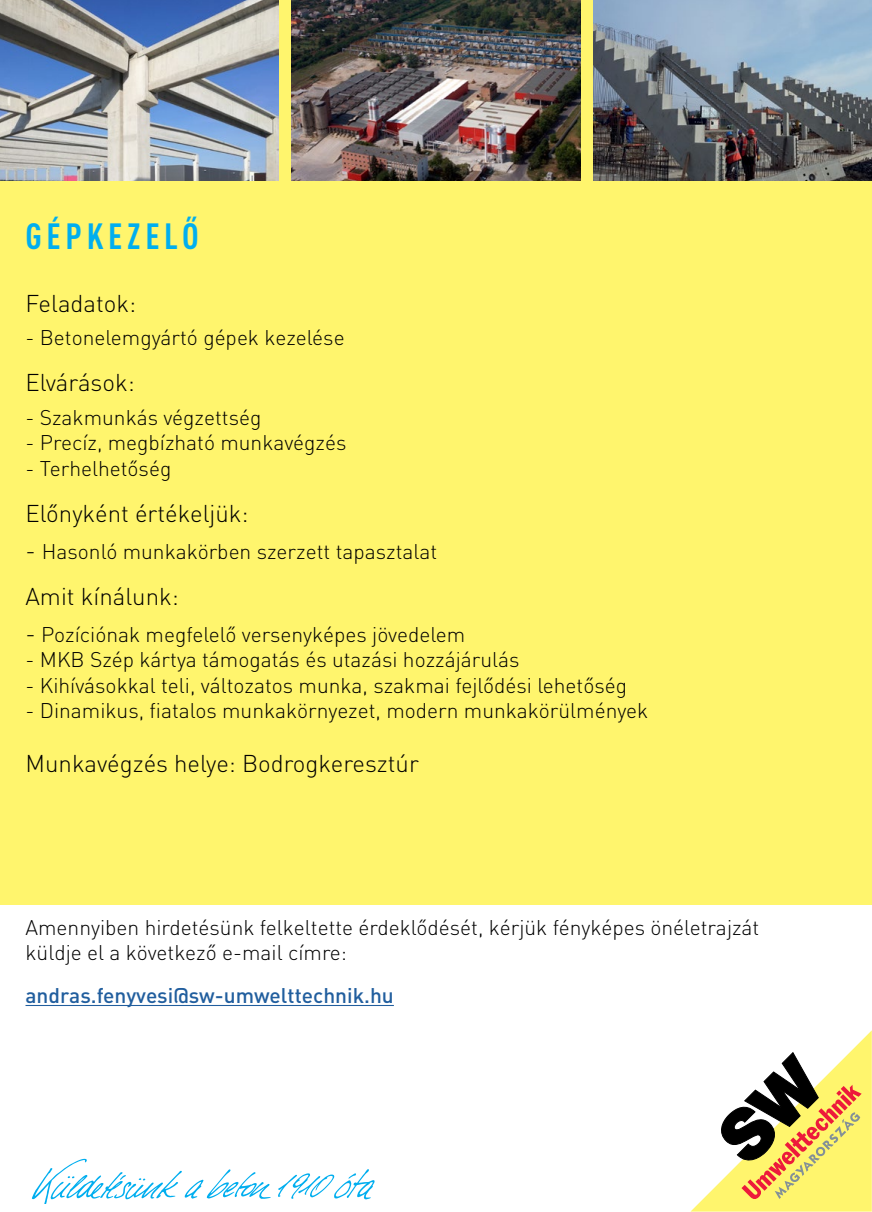
<style>
.page{position:relative;width:872px;height:1212px;background:#fff}
.page>*{position:absolute;margin:0;border:0;box-sizing:border-box;transform-origin:0 0}
.t1{font:700 condensed 36px "DIN Pro";letter-spacing:.13em;color:#00aeef}
.t2{font:300 24px "DIN Pro";color:#000}
.t3{font:300 21px/25.2px "DIN Pro";color:#000}
.t4{font:500 21px "DIN Pro";color:#215e9e}
.s1{font-size:24px}
</style>
<div class="page">
<div style="left:0;top:0;width:872px;height:906px;background:#fff56d"></div>
<svg style="left:691px;top:1031px;width:180px;height:180px"></svg>
<img style="left:0;top:0;width:279px;height:181px">
<img style="left:291px;top:0;width:289px;height:181px">
<img style="left:593px;top:0;width:279px;height:181px">
<svg style="left:278px;top:1169px;width:96px;height:30px"></svg>
<svg style="left:32px;top:1159px;width:239px;height:45px"></svg>
<hr style="left:26px;top:1005px;width:368px;height:1px;background:#215e9e">
<h1 class="t1" style="left:26px;top:209px;width:175px">GÉPKEZELŐ</h1>
<p class="t2" style="left:26px;top:287px;width:112px">Feladatok:</p>
<p class="t3" style="left:26px;top:324px;width:321px">- Betonelemgyártó gépek kezelése</p>
<p class="t2" style="left:26px;top:366px;width:111px">Elvárások:</p>
<p class="t3" style="left:26px;top:404px;width:237px">- Szakmunkás végzettség</p>
<p class="t3" style="left:26px;top:429px;width:322px">- Precíz, megbízható munkavégzés</p>
<p class="t3" style="left:26px;top:454px;width:147px">- Terhelhetőség</p>
<p class="t2" style="left:26px;top:497px;width:225px">Előnyként értékeljük:</p>
<p class="t3" style="left:26px;top:538px;width:413px"><span class="s1">-</span> Hasonló munkakörben szerzett tapasztalat</p>
<p class="t2" style="left:26px;top:580px;width:155px">Amit kínálunk:</p>
<p class="t3" style="left:26px;top:621px;width:441px"><span class="s1">-</span> Pozíciónak megfelelő versenyképes jövedelem</p>
<p class="t3" style="left:26px;top:646px;width:495px">- MKB Szép kártya támogatás és utazási hozzájárulás</p>
<p class="t3" style="left:26px;top:672px;width:603px">- Kihívásokkal teli, változatos munka, szakmai fejlődési lehetőség</p>
<p class="t3" style="left:26px;top:697px;width:624px">- Dinamikus, fiatalos munkakörnyezet, modern munkakörülmények</p>
<p class="t2" style="left:26px;top:747px;width:395px">Munkavégzés helye: Bodrogkeresztúr</p>
<p class="t3" style="left:26px;top:913px;width:735px">Amennyiben hirdetésünk felkeltette érdeklődését, kérjük fényképes önéletrajzát küldje el a következő e-mail címre:</p>
<p class="t4" style="left:26px;top:981px;width:370px">andras.fenyvesi@sw-umwelttechnik.hu</p>
</div>
